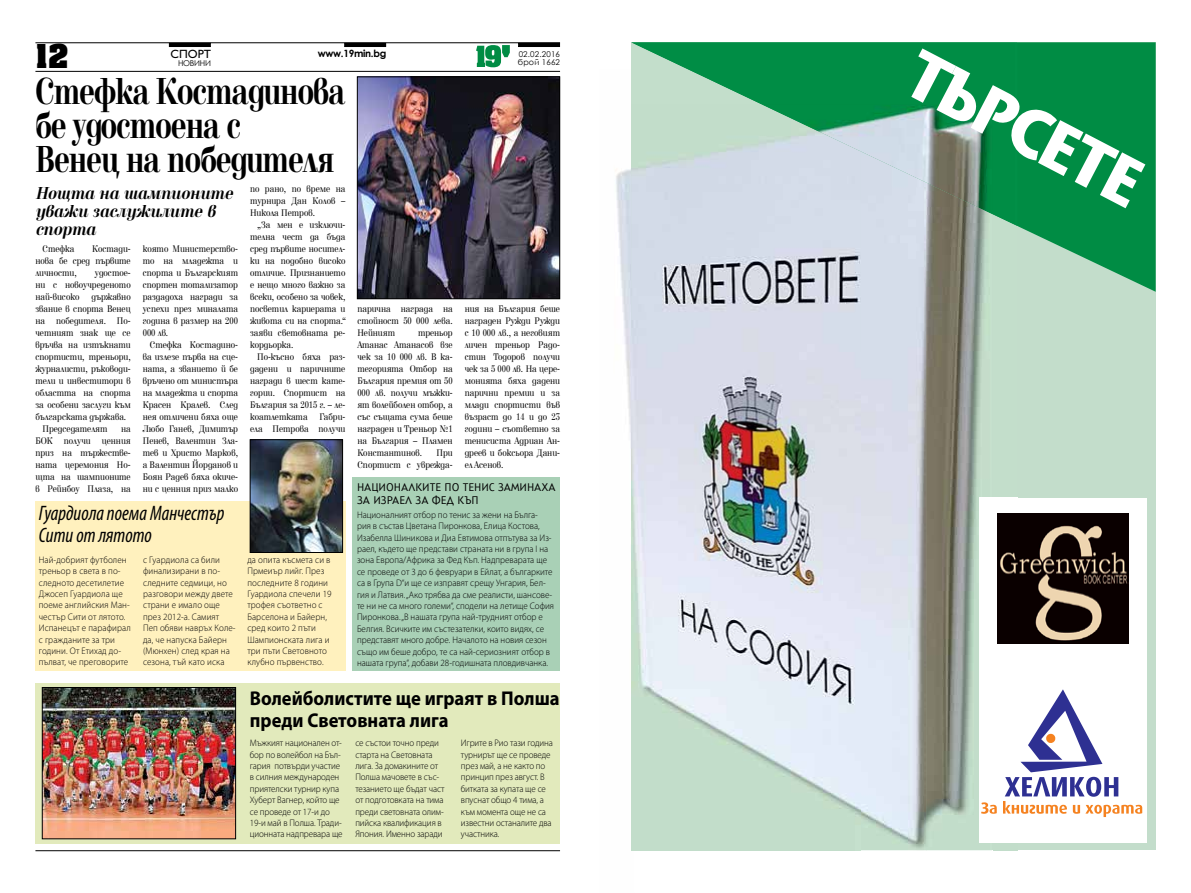
<style>
.page{position:relative;width:1191px;height:893px;background:#fff}
.page>*{position:absolute;margin:0;border:0;box-sizing:border-box;transform-origin:0 0}
.t1{font:68.6px "Stone Sans";color:#fff;scale:.9 1}
.t2{font:700 39px/34px "Elfin CYR";letter-spacing:-.025em;color:#000;scale:.75 1}
.t3{font:700 28px "Achen Cyr";color:#000}
.t4{font:italic condensed 21px/22px "Myriad Pro";color:#000;scale:.95 1}
.t5{font:700 20px/22px "Myriad Pro";color:#000;scale:.93 1}
.t6{font:italic 700 18px/18px "Elfin CYR";color:#000;scale:.85 1}
.t7{font:12px "Gilt";color:#000}
.t8{font:11px/13.2px "Simbal";color:#000}
.t9{font:10px/12px "Elfin CYR";color:#000;text-align:justify;scale:.85 1}
.t10{font:700 10px "Century Gothic";letter-spacing:-.03em;color:#000}
.t11{font:300 9.5px/11.4px "Myriad Pro";color:#000;scale:.95 1}
.t12{font:8px "Century Gothic";letter-spacing:.02em;color:#000}
</style>
<div class="page">
<hr style="left:35px;top:43px;width:525px;height:1px;background:#000">
<hr style="left:35px;top:71px;width:525px;height:1px;background:#000">
<svg style="left:476px;top:45px;width:34px;height:22px"></svg>
<div style="left:169px;top:43px;width:42px;height:4px;border:1px solid #000"></div>
<div style="left:344px;top:43px;width:42px;height:4px;border:1px solid #000"></div>
<div style="left:518px;top:43px;width:42px;height:4px;border:1px solid #000"></div>
<hr style="left:35px;top:850px;width:525px;height:1px;background:#000">
<img style="left:359px;top:79px;width:199px;height:218px">
<div style="left:357px;top:77px;width:203px;height:222px;border:1px solid #000"></div>
<div style="left:35px;top:502px;width:311px;height:169px;background:#fff1be"></div>
<div style="left:35px;top:683px;width:525px;height:161px;background:#e2eabc"></div>
<div style="left:352px;top:478px;width:208px;height:193px;background:#a9d0b6"></div>
<img style="left:252px;top:441px;width:89px;height:110px">
<div style="left:250px;top:439px;width:93px;height:114px;border:1px solid #000"></div>
<img style="left:44px;top:689px;width:190px;height:148px">
<div style="left:42px;top:687px;width:194px;height:152px;border:1px solid #000"></div>
<div style="left:631px;top:42px;width:524px;height:808px;background:#c3ddcb"></div>
<div style="left:979px;top:498px;width:167px;height:345px;background:#fff"></div>
<svg style="left:1017px;top:42px;width:138px;height:250px;background:#1a9656"></svg>
<img style="left:631px;top:42px;width:386px;height:184px">
<img style="left:615px;top:169px;width:33px;height:682px">
<img style="left:631px;top:105px;width:229px;height:745px">
<img style="left:860px;top:214px;width:66px;height:634px">
<img style="left:926px;top:214px;width:66px;height:624px">
<img style="left:979px;top:498px;width:13px;height:340px">
<img style="left:762px;top:105px;width:230px;height:109px">
<img style="left:997px;top:513px;width:131px;height:130px">
<svg style="left:981px;top:689px;width:161px;height:128px"></svg>
<h3 class="t3" style="left:35px;top:37px;width:35px">12</h3>
<p class="t7" style="left:171px;top:48px;width:42px">СПОРТ</p>
<p class="t12" style="left:178px;top:58px;width:35px">НОВИНИ</p>
<p class="t10" style="left:318px;top:45px;width:70px">www.19min.bg</p>
<p class="t12" style="left:519px;top:48px;width:43px">02.02.2016</p>
<p class="t12" style="left:518px;top:56px;width:44px">брой 1662</p>
<h2 class="t2" style="left:35px;top:75px;width:415px">Стефка Костадинова бе удостоена с<br>Венец на победителя</h2>
<h3 class="t6" style="left:35px;top:184px;width:233px">Нощта на шампионите уважи заслужилите в спорта</h3>
<p class="t9" style="left:250px;top:183px;width:114px">по рано, по време на турнира Дан Колов – Никола Петров.</p>
<p class="t9" style="left:250px;top:219px;width:115px;text-indent:7px">„За мен е изключи&shy;телна чест да бъда сред първите носител&shy;ки на подобно високо отличие. Признанието е нещо много важно за всеки, особено за човек, посветил кариерата и живота си на спорта.“ заяви световната ре&shy;кордьорка.</p>
<p class="t9" style="left:250px;top:351px;width:114px;text-indent:7px">По-късно бяха раз&shy;дадени и паричните награди в шест кате&shy;гории. Спортист на България за 2015 г. – ле&shy;коатлетката Габри&shy;ела Петрова получи</p>
<p class="t9" style="left:43px;top:243px;width:39px">Стефка</p>
<p class="t9" style="left:35px;top:243px;width:114px;text-indent:57px">Костади&shy;нова бе сред първите личности,</p>
<p class="t9" style="left:143px;top:243px;width:114px">която Министерство&shy;то на младежта и спорта и Българският спортен тотализатор раздадоха награди за успехи през миналата година в размер на 200<br>000 лв.</p>
<p class="t9" style="left:143px;top:339px;width:114px;text-indent:7px">Стефка Костадино&shy;ва излезе първа на сце&shy;ната, а званието й бе връчено от министъра на младежта и спорта Красен Кралев. След нея отличени бяха още Любо Ганев, Димитър Пенев, Валентин Зла&shy;тев и Христо Марков, а Валентин Йорданов и Боян Радев бяха окиче&shy;ни с ценния приз малко</p>
<p class="t9" style="left:95px;top:267px;width:44px">удостое-</p>
<p class="t9" style="left:35px;top:279px;width:114px">ни с новоучреденото</p>
<p class="t9" style="left:35px;top:291px;width:114px">най-високо държавно</p>
<p class="t9" style="left:35px;top:303px;width:114px">звание в спорта Венец</p>
<p class="t9" style="left:35px;top:315px;width:114px">на победителя. По-</p>
<p class="t9" style="left:35px;top:327px;width:114px">четният знак ще се</p>
<p class="t9" style="left:35px;top:339px;width:114px">връчва на изтъкнати</p>
<p class="t9" style="left:35px;top:351px;width:114px">спортисти, треньори,</p>
<p class="t9" style="left:35px;top:363px;width:114px">журналисти, ръководи-</p>
<p class="t9" style="left:35px;top:375px;width:114px">тели и инвеститори в</p>
<p class="t9" style="left:35px;top:387px;width:114px">областта на спорта</p>
<p class="t9" style="left:35px;top:399px;width:114px">за особени заслуги към</p>
<p class="t9" style="left:35px;top:411px;width:108px">българската държава.</p>
<p class="t9" style="left:43px;top:423px;width:78px">Председателят</p>
<p class="t9" style="left:35px;top:423px;width:114px;text-indent:86px">на БОК получи ценния приз на тържестве&shy;ната церемония Но&shy;щта на шампионите в Рейнбоу Плаза, на</p>
<h3 class="t4" style="left:39px;top:502px;width:197px">Гуардиола поема Манчестър<br>Сити от лятото</h3>
<p class="t11" style="left:39px;top:554px;width:98px">Най-добрият футболен треньор в света в по&shy;следното десетилетие<br>Джосеп Гуардиола ще поеме английския Ман&shy;честър Сити от лятото.<br>Испанецът е парафирал с гражданите за три години. От Етихад до&shy;пълват, че преговорите</p>
<p class="t11" style="left:143px;top:554px;width:99px">с Гуардиола са били финализирани в по&shy;следните седмици, но разговори между двете страни е имало още през 2012-а. Самият<br>Пеп обяви навръх Коле&shy;да, че напуска Байерн (Мюнхен) след края на сезона, тъй като иска</p>
<p class="t11" style="left:247px;top:554px;width:90px">да опита късмета си в<br>Прмеиър лийг. През последните 8 години<br>Гуардиола спечели 19 трофея съответно с<br>Барселона и Байерн, сред които 2 пъти<br>Шампионската лига и три пъти Световното клубно първенство.</p>
<p class="t9" style="left:357px;top:303px;width:114px">парична награда на стойност 50 000 лева.<br>Нейният</p>
<p class="t9" style="left:357px;top:327px;width:114px;text-indent:61px">треньор Атанас Атанасов взе чек за 10 000 лв. В ка&shy;тегорията Отбор на България премия от 50<br>000 лв. получи мъжки&shy;ят волейболен отбор, а със същата сума беше награден и Треньор №1 на България – Пламен Константинов.</p>
<p class="t9" style="left:357px;top:447px;width:114px;text-align:right">При<br>Спортист с уврежда-</p>
<p class="t9" style="left:465px;top:303px;width:114px">ния на България беше награден Ружди Ружди с 10 000 лв., а неговият личен треньор Радо&shy;стин Тодоров получи чек за 5 000 лв. На цере&shy;монията бяха дадени парични премии и за млади спортисти във възраст до 14 и до 23 години – съответно за тенисиста Адриан Ан&shy;дреев и боксьора Дани&shy;ел Асенов.</p>
<p class="t8" style="left:357px;top:480px;width:200px">НАЦИОНАЛКИТЕ ПО ТЕНИС ЗАМИНАХА<br>ЗА ИЗРАЕЛ ЗА ФЕД КЪП</p>
<p class="t11" style="left:357px;top:509px;width:209px">Националният отбор по тенис за жени на Бълга&shy;рия в състав Цветана Пиронкова, Елица Костова, Изабелла Шиникова и Диа Евтимова отпътува за Из&shy;раел, където ще представи страната ни в група I на зона Европа/Африка за Фед Къп. Надпреварата ще се проведе от 3 до 6 февруари в Ейлат, а българките са в Група D“и ще се изправят срещу Унгария, Бел&shy;гия и Латвия. „Ако трябва да сме реалисти, шансове&shy;те ни не са много големи“, сподели на летище София Пиронкова. „В нашата група най-трудният отбор е Белгия. Всичките им състезателки, които видях, се представят много добре. Началото на новия сезон също им беше добро, те са най-сериозният отбор в нашата група“, добави 28-годишната пловдивчанка.</p>
<h3 class="t5" style="left:250px;top:687px;width:334px">Волейболистите ще играят в Полша преди Световната лига</h3>
<p class="t11" style="left:250px;top:737px;width:99px">Мъжкият национален от&shy;бор по волейбол на Бъл&shy;гария потвърди участие в силния международен приятелски турнир купа<br>Хуберт Вагнер, който ще се проведе от 17-и до<br>19-и май в Полша. Тради&shy;ционната надпревара ще</p>
<p class="t11" style="left:355px;top:737px;width:95px">се състои точно преди старта на Световната лига. За домакините от<br>Полша мачовете в със&shy;тезанието ще бъдат част от подготовката на тима преди световната олим&shy;пийска квалификация в<br>Япония. Именно заради</p>
<p class="t11" style="left:461px;top:737px;width:98px">Игрите в Рио тази година турнирът ще се проведе през май, а не както по принцип през август. В битката за купата ще се впуснат общо 4 тима, а към момента още не са известни останалите два участника.</p>
<h1 class="t1" style="left:928px;top:35px;width:284px;rotate:27deg">ТЪРСЕТЕ</h1>
</div>
